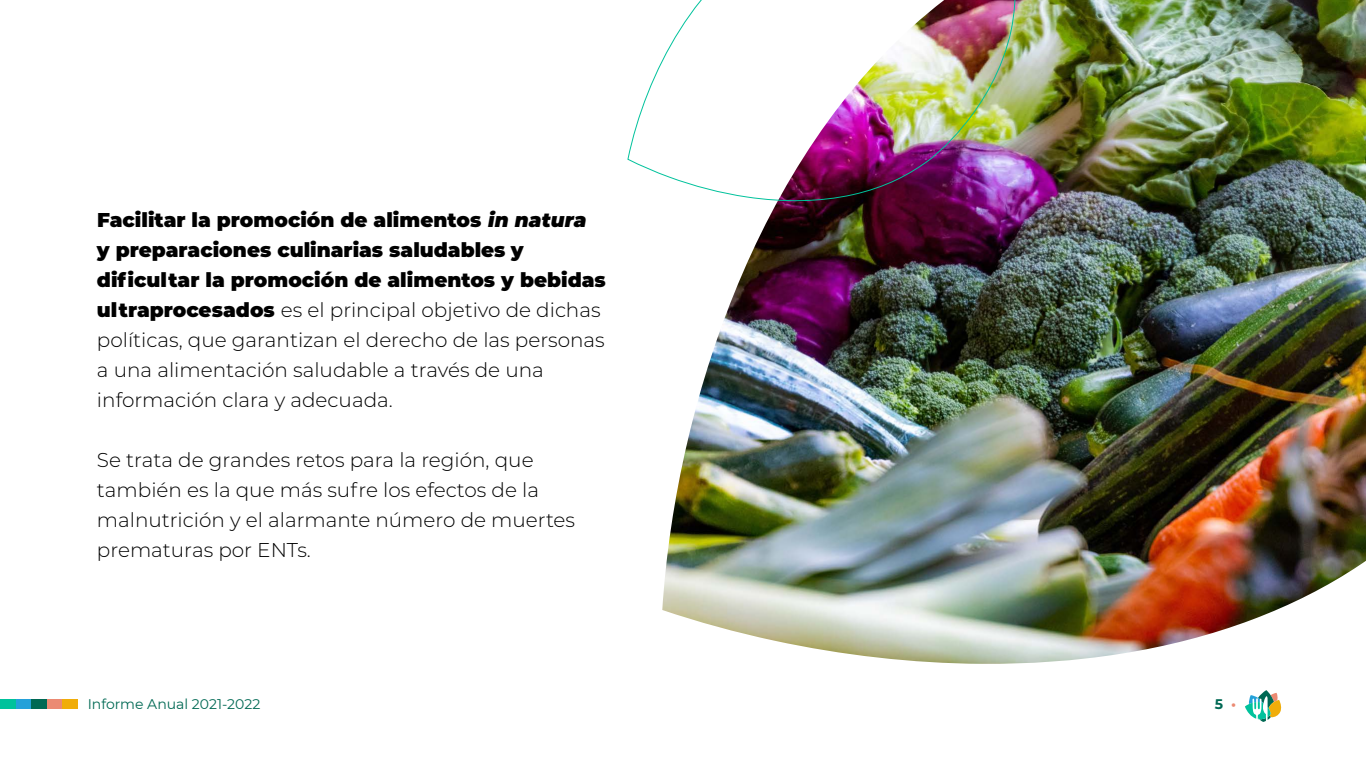
<style>
.page{position:relative;width:1366px;height:768px;background:#fff}
.page>*{position:absolute;margin:0;border:0;box-sizing:border-box;transform-origin:0 0}
.t1{font:300 20px/30px "Montserrat";color:#000}
.t2{font:14px "Montserrat";color:#006954}
.t3{font:700 14px "Montserrat";color:#006954}
.s1{font-weight:900}
.s2{font-weight:900;font-style:italic}
.s3{color:#eb8a73}
</style>
<div class="page">
<svg style="left:1245px;top:690px;width:37px;height:32px"></svg>
<div style="left:47px;top:699px;width:15px;height:10px;background:#eb8a73"></div>
<div style="left:16px;top:699px;width:15px;height:10px;background:#24a1d9"></div>
<div style="left:31px;top:699px;width:16px;height:10px;background:#006954"></div>
<div style="left:62px;top:699px;width:16px;height:10px;background:#f0ad0a"></div>
<div style="left:0;top:699px;width:16px;height:10px;background:#00c29c"></div>
<img style="left:662px;top:0;width:704px;height:664px">
<img style="left:627px;top:0;width:389px;height:203px">
<p class="t1" style="left:97px;top:204px;width:510px"><span class="s1">Facilitar la promoción de alimentos</span> <span class="s2">in natura </span><span class="s1">y preparaciones culinarias saludables y dificultar la promoción de alimentos y bebidas ultraprocesados</span> es el principal objetivo de dichas políticas, que garantizan el derecho de las personas a una alimentación saludable a través de una información clara y adecuada.</p>
<p class="t1" style="left:97px;top:444px;width:480px">Se trata de grandes retos para la región, que también es la que más sufre los efectos de la malnutrición y el alarmante número de muertes prematuras por ENTs.</p>
<p class="t2" style="left:88px;top:694px;width:174px">Informe Anual 2021-2022</p>
<p class="t3" style="left:1215px;top:694px;width:23px">5 <span class="s3">•</span></p>
</div>
